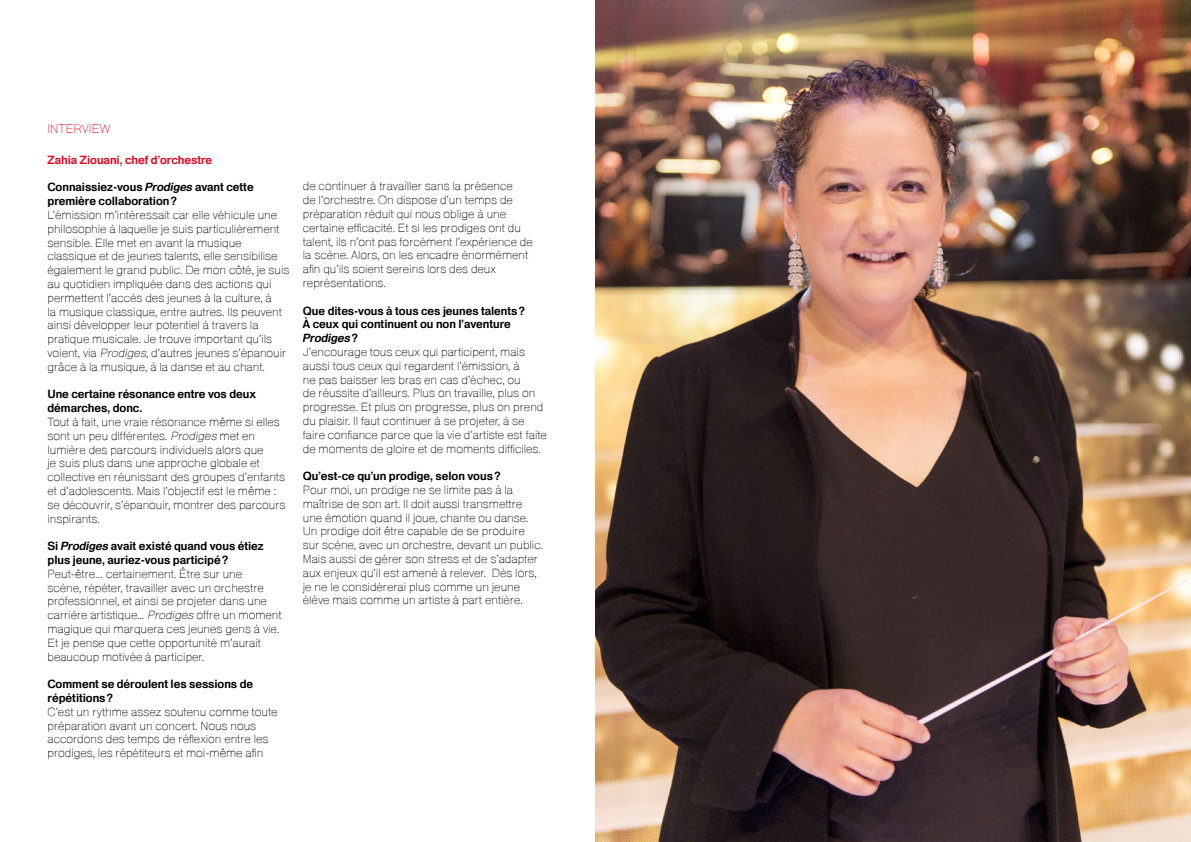
<style>
.page{position:relative;width:1191px;height:842px;background:#fff}
.page>*{position:absolute;margin:0;border:0;box-sizing:border-box;transform-origin:0 0}
.t1{font:100 12px "FTV Heldustry";color:#e40521}
.t2{font:100 11.5px/13.8px "FTV Heldustry";color:#000}
.t3{font:600 11.5px/13.8px "FTV Heldustry";color:#000}
.t4{font:600 11.5px "FTV Heldustry";color:#e40521}
.s1{font-style:italic}
</style>
<div class="page">
<img style="left:595px;top:0;width:596px;height:842px">
<p class="t1" style="left:47px;top:121px;width:64px">INTERVIEW</p>
<p class="t4" style="left:47px;top:152px;width:166px">Zahia Ziouani, chef d’orchestre</p>
<p class="t3" style="left:47px;top:180px;width:208px">Connaissiez-vous <span class="s1">Prodiges</span> avant cette première collaboration?</p>
<p class="t2" style="left:47px;top:208px;width:243px">L’émission m’intéressait car elle véhicule une philosophie à laquelle je suis particulièrement sensible. Elle met en avant la musique classique et de jeunes talents, elle sensibilise également le grand public. De mon côté, je suis au quotidien impliquée dans des actions qui permettent l’accès des jeunes à la culture, à<br>la musique classique, entre autres. Ils peuvent ainsi développer leur potentiel à travers la pratique musicale. Je trouve important qu’ils voient, via <span class="s1">Prodiges</span>, d’autres jeunes s’épanouir grâce à la musique, à la danse et au chant.</p>
<p class="t3" style="left:47px;top:387px;width:210px">Une certaine résonance entre vos deux démarches, donc.</p>
<p class="t2" style="left:47px;top:415px;width:239px">Tout à fait, une vraie résonance même si elles sont un peu différentes. <span class="s1">Prodiges</span> met en lumière des parcours individuels alors que<br>je suis plus dans une approche globale et collective en réunissant des groupes d’enfants et d’adolescents. Mais l’objectif est le même : se découvrir, s’épanouir, montrer des parcours inspirants.</p>
<p class="t3" style="left:47px;top:539px;width:218px">Si <span class="s1">Prodiges</span> avait existé quand vous étiez plus jeune, auriez-vous participé?</p>
<p class="t2" style="left:47px;top:567px;width:236px">Peut-être… certainement. Être sur une<br>scène, répéter, travailler avec un orchestre professionnel, et ainsi se projeter dans une carrière artistique... <span class="s1">Prodiges</span> offre un moment magique qui marquera ces jeunes gens à vie.<br>Et je pense que cette opportunité m’aurait beaucoup motivée à participer.</p>
<p class="t3" style="left:47px;top:677px;width:207px">Comment se déroulent les sessions de répétitions?</p>
<p class="t2" style="left:47px;top:705px;width:232px">C’est un rythme assez soutenu comme toute préparation avant un concert. Nous nous accordons des temps de réflexion entre les prodiges, les répétiteurs et moi-même afin</p>
<p class="t2" style="left:303px;top:179px;width:231px">de continuer à travailler sans la présence<br>de l’orchestre. On dispose d’un temps de préparation réduit qui nous oblige à une certaine efficacité. Et si les prodiges ont du talent, ils n’ont pas forcément l’expérience de la scène. Alors, on les encadre énormément afin qu’ils soient sereins lors des deux représentations.</p>
<p class="t3" style="left:303px;top:303px;width:224px">Que dites-vous à tous ces jeunes talents?<br>À ceux qui continuent ou non l’aventure<br><span class="s1">Prodiges</span>?</p>
<p class="t2" style="left:303px;top:345px;width:246px">J’encourage tous ceux qui participent, mais aussi tous ceux qui regardent l’émission, à<br>ne pas baisser les bras en cas d’échec, ou<br>de réussite d’ailleurs. Plus on travaille, plus on progresse. Et plus on progresse, plus on prend du plaisir. Il faut continuer à se projeter, à se faire confiance parce que la vie d’artiste est faite de moments de gloire et de moments difficiles.</p>
<p class="t3" style="left:303px;top:469px;width:199px">Qu’est-ce qu’un prodige, selon vous?</p>
<p class="t2" style="left:303px;top:483px;width:242px">Pour moi, un prodige ne se limite pas à la maîtrise de son art. Il doit aussi transmettre une émotion quand il joue, chante ou danse.<br>Un prodige doit être capable de se produire sur scène, avec un orchestre, devant un public.<br>Mais aussi de gérer son stress et de s’adapter aux enjeux qu’il est amené à relever. Dès lors, je ne le considérerai plus comme un jeune élève mais comme un artiste à part entière.</p>
</div>
